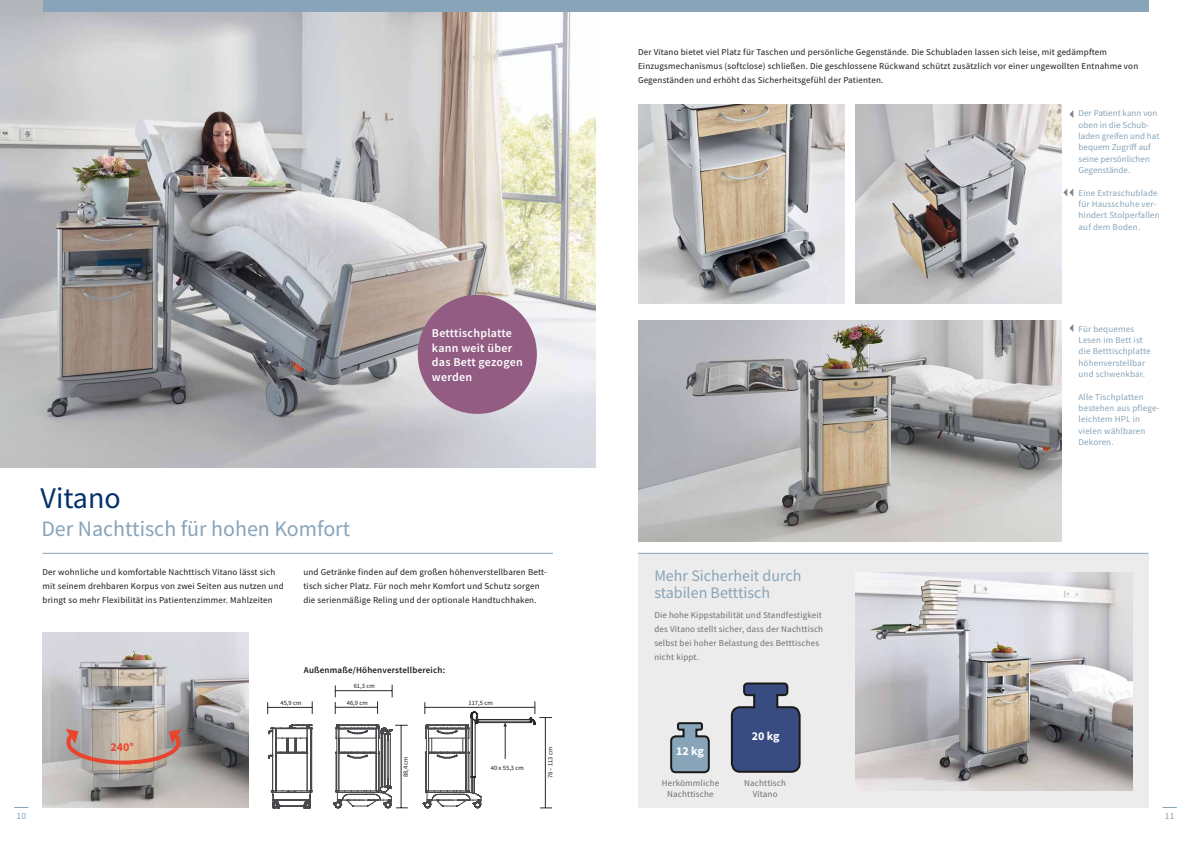
<style>
.page{position:relative;width:1191px;height:842px;background:#fff}
.page>*{position:absolute;margin:0;border:0;box-sizing:border-box;transform-origin:0 0}
.t1{font:30px "Source Sans Pro";color:#023069}
.t2{font:22px "Source Sans Pro";color:#87a4b9}
.t3{font:16px/17px "Source Sans Pro";color:#87a4b9}
.t4{font:600 12px/14.4px "Source Sans Pro";letter-spacing:.02em;color:#fff}
.t5{font:700 12px "Source Sans Pro";letter-spacing:-.005em;color:#fff}
.t6{font:700 12px "Source Sans Pro";color:#e9452e}
.t7{font:9.5px "Source Sans Pro";color:#87a4b9}
.t8{font:9px/14px "Source Sans Pro";letter-spacing:.02em;color:#1a1a18}
.t9{font:9px/11.3px "Source Sans Pro";letter-spacing:.02em;color:#87a4b9}
.t10{font:9px/14px "Source Sans Pro";letter-spacing:.02em;color:#6f6f6e;text-align:center}
.t11{font:600 9px "Source Sans Pro";letter-spacing:.02em;color:#1a1a18}
.t12{font:6.5px "Source Sans Pro";letter-spacing:.005em;color:#1a1a18}
</style>
<div class="page">
<svg style="left:1162px;top:807px;width:14px;height:1px"></svg>
<svg style="left:14px;top:807px;width:14px;height:1px"></svg>
<img style="left:0;top:0;width:595px;height:468px">
<img style="left:43px;top:632px;width:206px;height:176px">
<div style="left:43px;top:0;width:1105px;height:11px;background:#87a4b9"></div>
<hr style="left:43px;top:553px;width:510px;height:1px;background:#87a4b9">
<img style="left:855px;top:104px;width:206px;height:199px">
<img style="left:638px;top:104px;width:206px;height:199px">
<img style="left:638px;top:320px;width:423px;height:221px">
<hr style="left:268px;top:707px;width:44px;height:1px;background:#2b2a2a">
<svg style="left:312px;top:701px;width:1px;height:13px"></svg>
<svg style="left:267px;top:702px;width:1px;height:12px"></svg>
<hr style="left:335px;top:690px;width:57px;height:1px;background:#2b2a2a">
<svg style="left:392px;top:685px;width:1px;height:12px"></svg>
<hr style="left:335px;top:707px;width:42px;height:1px;background:#2b2a2a">
<svg style="left:377px;top:701px;width:1px;height:13px"></svg>
<svg style="left:335px;top:685px;width:1px;height:29px"></svg>
<svg style="left:268px;top:724px;width:140px;height:85px"></svg>
<svg style="left:423px;top:701px;width:129px;height:108px"></svg>
<div style="left:638px;top:554px;width:510px;height:254px;background:#ececec"></div>
<hr style="left:638px;top:553px;width:510px;height:1px;background:#87a4b9">
<img style="left:855px;top:573px;width:277px;height:218px">
<svg style="left:670px;top:722px;width:40px;height:52px;background:#8396a4"></svg>
<svg style="left:730px;top:682px;width:71px;height:91px;background:#516087"></svg>
<svg style="left:65px;top:729px;width:117px;height:37px;background:#c29e8f"></svg>
<div style="left:418px;top:295px;width:119px;height:119px;background:#925c83;border-radius:50%"></div>
<svg style="left:1069px;top:324px;width:4px;height:8px"></svg>
<svg style="left:1069px;top:110px;width:4px;height:8px"></svg>
<svg style="left:1063px;top:188px;width:10px;height:9px"></svg>
<p class="t8" style="left:638px;top:45px;width:502px">Der Vitano bietet viel Platz für Taschen und persönliche Gegenstände. Die Schubladen lassen sich leise, mit gedämpftem<br>Einzugsmechanismus (softclose) schließen. Die geschlossene Rückwand schützt zusätzlich vor einer ungewollten Entnahme von<br>Gegenständen und erhöht das Sicherheitsgefühl der Patienten.</p>
<h1 class="t1" style="left:41px;top:479px;width:82px">Vitano</h1>
<h2 class="t2" style="left:41px;top:514px;width:310px">Der Nachttisch für hohen Komfort</h2>
<h3 class="t4" style="left:432px;top:326px;width:92px">Betttischplatte kann weit über das Bett gezogen werden</h3>
<p class="t8" style="left:43px;top:565px;width:243px">Der wohnliche und komfortable Nachttisch Vitano lässt sich mit seinem drehbaren Korpus von zwei Seiten aus nutzen und bringt so mehr Flexibilität ins Patientenzimmer. Mahlzeiten</p>
<p class="t8" style="left:303px;top:565px;width:245px">und Getränke finden auf dem großen höhenverstellbaren Bett&shy;tisch sicher Platz. Für noch mehr Komfort und Schutz sorgen die serienmäßige Reling und der optionale Handtuchhaken.</p>
<p class="t11" style="left:304px;top:664px;width:143px">Außenmaße/Höhenverstellbereich:</p>
<h3 class="t6" style="left:110px;top:739px;width:25px">240°</h3>
<p class="t12" style="left:354px;top:682px;width:23px">61,3 cm</p>
<p class="t12" style="left:280px;top:699px;width:23px">45,9 cm</p>
<p class="t12" style="left:347px;top:699px;width:23px">46,9 cm</p>
<p class="t12" style="left:468px;top:699px;width:26px">117,5 cm</p>
<p class="t12" style="left:401px;top:777px;width:23px;rotate:-90deg">88,4 cm</p>
<p class="t12" style="left:546px;top:778px;width:33px;rotate:-90deg">78 – 113 cm</p>
<p class="t12" style="left:491px;top:763px;width:35px">40 x 55,3 cm</p>
<h3 class="t3" style="left:654px;top:567px;width:149px">Mehr Sicherheit durch stabilen Betttisch</h3>
<p class="t10" style="left:654px;top:608px;width:170px;text-align:left">Die hohe Kippstabilität und Standfestigkeit des Vitano stellt sicher, dass der Nachttisch selbst bei hoher Belastung des Betttisches nicht kippt.</p>
<h3 class="t5" style="left:676px;top:742px;width:29px">12 kg</h3>
<h3 class="t5" style="left:751px;top:727px;width:29px">20 kg</h3>
<p class="t10" style="left:661px;top:777px;width:59px;line-height:11px">Herkömmliche<br>Nachttische</p>
<p class="t10" style="left:744px;top:777px;width:43px;line-height:11px">Nachttisch<br>Vitano</p>
<p class="t9" style="left:1078px;top:108px;width:82px">Der Patient kann von oben in die Schub&shy;laden greifen und hat bequem Zugriff auf seine persönlichen<br>Gegenstände.</p>
<p class="t9" style="left:1078px;top:187px;width:83px">Eine Extraschublade für Hausschuhe ver&shy;hindert Stolperfallen auf dem Boden.</p>
<p class="t9" style="left:1078px;top:323px;width:74px">Für bequemes<br>Lesen im Bett ist die Betttischplatte höhenverstellbar und schwenkbar.</p>
<p class="t9" style="left:1078px;top:391px;width:82px">Alle Tischplatten bestehen aus pflege&shy;leichtem HPL in vielen wählbaren<br>Dekoren.</p>
<p class="t7" style="left:16px;top:810px;width:11px">10</p>
<p class="t7" style="left:1164px;top:810px;width:11px">11</p>
</div>
